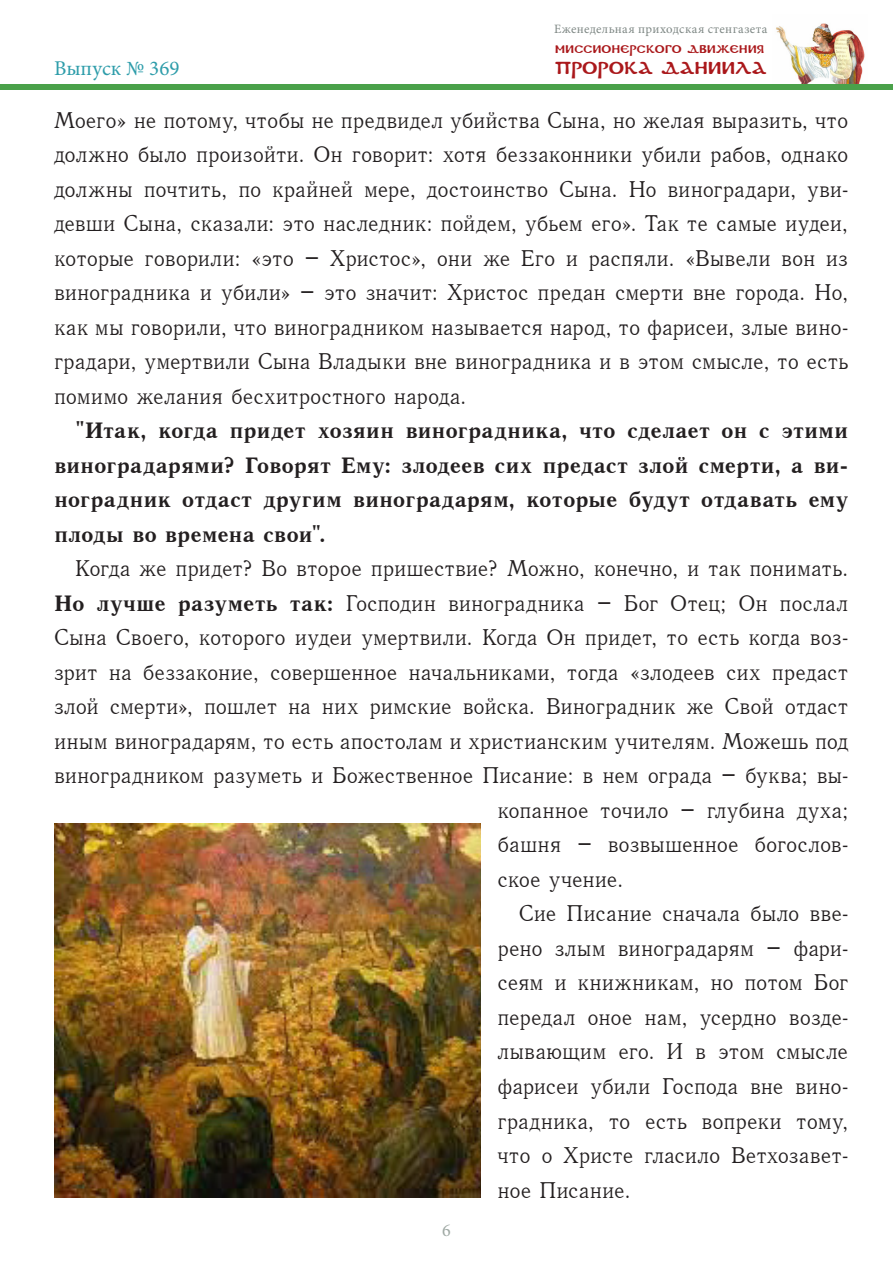
<style>
.page{position:relative;width:893px;height:1263px;background:#fff}
.page>*{position:absolute;margin:0;border:0;box-sizing:border-box;transform-origin:0 0}
._2__Основной_текст{font:22.5px/34.5px "Quant Antiqua C";letter-spacing:-.005em;color:#231f20;text-align:justify}
._2__Основной_текст-2{font:22.5px/34.5px "Quant Antiqua C Bold";letter-spacing:-.015em;color:#231f20;text-align:justify}
.t1{font:21px "Minion Pro";color:#2e9daa}
.t2{font:18px "Minion Pro";color:#9fa9a4}
.t3{font:17.1px "DS Coptic";letter-spacing:.01em;color:#aa181b}
.t4{font:12.75px "Minion Pro";letter-spacing:.03em;color:#7f8885}
.t5{font:10.95px "DS Coptic";letter-spacing:.025em;color:#aa181b}
.s1{font-family:"Quant Antiqua C Bold"}
</style>
<div class="page">
<img style="left:776px;top:23px;width:89px;height:61px">
<div style="left:0;top:84px;width:893px;height:5px;background:#4aa14a"></div>
<img style="left:54px;top:824px;width:426px;height:374px">
<p class="t1" style="left:54px;top:54px;width:127px">Выпуск № 369</p>
<p class="t4" style="left:554px;top:21px;width:215px">Еженедельная приходская стенгазета</p>
<p class="t5" style="left:555px;top:42px;width:210px">Миссионерского движения</p>
<p class="t3" style="left:555px;top:57px;width:213px">ПРОРОКА ДАНИИЛА</p>
<p class="_2__Основной_текст" style="left:54px;top:103px;width:796px">Моего» не потому, чтобы не предвидел убийства Сына, но желая выразить, что должно было произойти. Он говорит: хотя беззаконники убили рабов, однако должны почтить, по крайней мере, достоинство Сына. Но виноградари, уви&shy;девши Сына, сказали: это наследник: пойдем, убьем его». Так те самые иудеи, которые говорили: «это – Христос», они же Его и распяли. «Вывели вон из виноградника и убили» – это значит: Христос предан смерти вне города. Но, как мы говорили, что виноградником называется народ, то фарисеи, злые вино&shy;градари, умертвили Сына Владыки вне виноградника и в этом смысле, то есть помимо желания бесхитростного народа.</p>
<p class="_2__Основной_текст-2" style="left:54px;top:414px;width:796px;text-indent:21px">"Итак, когда придет хозяин виноградника, что сделает он с этими виноградарями? Говорят Ему: злодеев сих предаст злой смерти, а ви&shy;ноградник отдаст другим виноградарям, которые будут отдавать ему плоды во времена свои".</p>
<p class="_2__Основной_текст" style="left:75px;top:552px;width:775px">Когда же придет? Во второе пришествие? Можно, конечно, и так понимать.</p>
<p class="_2__Основной_текст" style="left:54px;top:586px;width:796px"><span class="s1">Но лучше разуметь так:</span> Господин виноградника – Бог Отец; Он послал</p>
<p class="_2__Основной_текст" style="left:54px;top:621px;width:796px">Сына Своего, которого иудеи умертвили. Когда Он придет, то есть когда воз-</p>
<p class="_2__Основной_текст" style="left:54px;top:655px;width:796px">зрит на беззаконие, совершенное начальниками, тогда «злодеев сих предаст</p>
<p class="_2__Основной_текст" style="left:54px;top:690px;width:796px">злой смерти», пошлет на них римские войска. Виноградник же Свой отдаст</p>
<p class="_2__Основной_текст" style="left:54px;top:724px;width:796px">иным виноградарям, то есть апостолам и христианским учителям. Можешь под</p>
<p class="_2__Основной_текст" style="left:54px;top:759px;width:796px">виноградником разуметь и Божественное Писание: в нем ограда – буква; вы-</p>
<p class="_2__Основной_текст" style="left:497px;top:793px;width:352px">копанное точило – глубина духа;</p>
<p class="_2__Основной_текст" style="left:497px;top:828px;width:352px">башня – возвышенное богослов-</p>
<p class="_2__Основной_текст" style="left:497px;top:862px;width:127px">ское учение.</p>
<p class="_2__Основной_текст" style="left:497px;top:897px;width:352px;text-indent:21px">Сие Писание сначала было вве&shy;рено злым виноградарям – фари&shy;сеям и книжникам, но потом Бог передал оное нам, усердно возде&shy;лывающим его. И в этом смысле фарисеи убили Господа вне вино&shy;градника, то есть вопреки тому, что о Христе гласило Ветхозавет&shy;ное Писание.</p>
<p class="t2" style="left:442px;top:1218px;width:10px">6</p>
</div>
